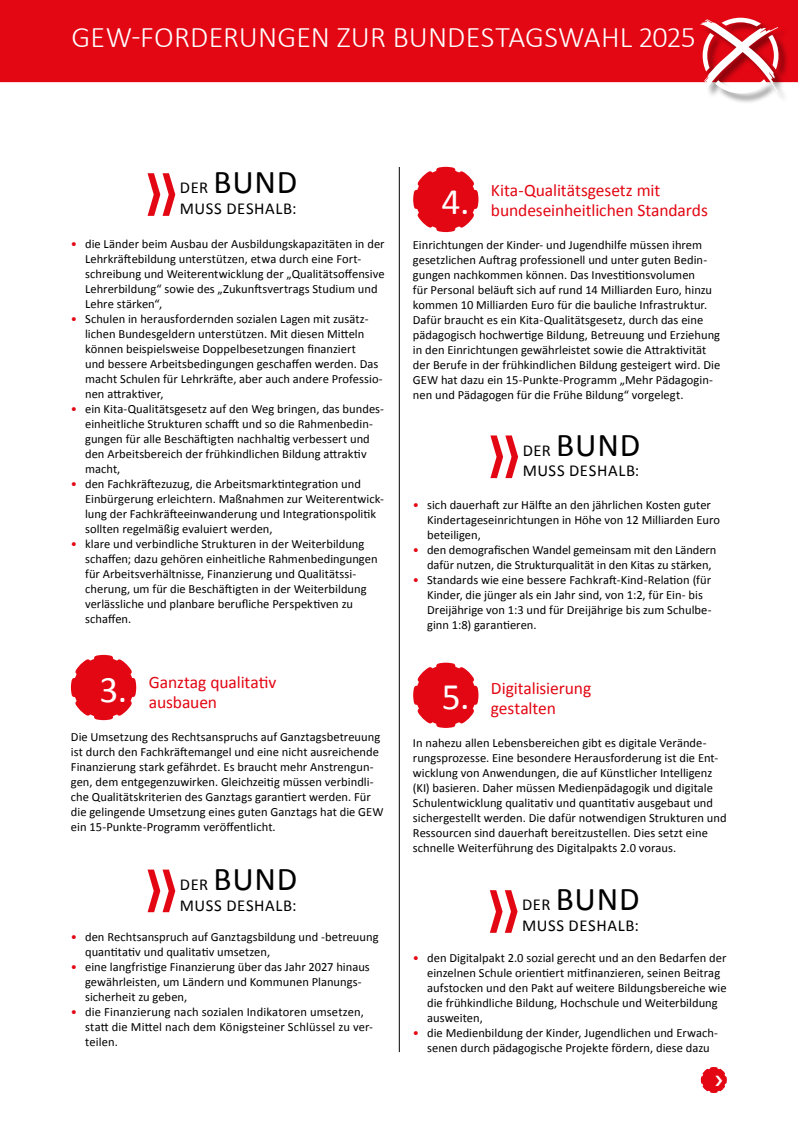
<style>
.page{position:relative;width:798px;height:1134px;background:#fff}
.page>*{position:absolute;margin:0;border:0;box-sizing:border-box;transform-origin:0 0}
.t1{font:37.5px "Calibri";color:#fff}
.t2{font:33.38px "Calibri";letter-spacing:.025em;color:#000}
.t3{font:300 30px "Calibri";color:#fff}
.t4{font:17.5px/20px "Calibri";letter-spacing:-.005em;color:#e30613}
.t5{font:16.62px "Calibri";letter-spacing:.035em;color:#000}
.t6{font:12.5px/15px "Calibri";color:#000}
.s1{font-size:16.62px}
.s2{color:#e30613}
</style>
<div class="page">
<div style="left:0;top:0;width:797px;height:82px;background:#e30613"></div>
<hr style="left:399px;top:167px;width:1px;height:885px;background:#000">
<svg style="left:70px;top:654px;width:67px;height:67px"></svg>
<svg style="left:413px;top:166px;width:66px;height:67px"></svg>
<svg style="left:413px;top:662px;width:66px;height:66px"></svg>
<div style="left:701px;top:18px;width:88px;height:86px;background:#000;opacity:.4"></div>
<svg style="left:700px;top:18px;width:78px;height:75px"></svg>
<svg style="left:700px;top:1067px;width:27px;height:26px"></svg>
<h3 class="t3" style="left:71px;top:18px;width:625px">GEW-FORDERUNGEN ZUR BUNDESTAGSWAHL 2025</h3>
<h2 class="t2" style="left:180px;top:161px;width:119px"><span class="s1">DER</span> BUND</h2>
<h3 class="t5" style="left:180px;top:198px;width:118px">MUSS DESHALB:</h3>
<p class="t6" style="left:85px;top:236px;width:301px;text-indent:-14px"><span class="s2">•</span> die Länder beim Ausbau der Ausbildungskapazitäten in der Lehrkräftebildung unterstützen, etwa durch eine Fort&shy;schreibung und Weiterentwicklung der „Qualitätsoffensive Lehrerbildung“ sowie des „Zukunftsvertrags Studium und Lehre stärken“,</p>
<p class="t6" style="left:85px;top:311px;width:299px;text-indent:-14px"><span class="s2">•</span> Schulen in herausfordernden sozialen Lagen mit zusätz&shy;lichen Bundesgeldern unterstützen. Mit diesen Mitteln können beispielsweise Doppelbesetzungen finanziert<br>und bessere Arbeitsbedingungen geschaffen werden. Das macht Schulen für Lehrkräfte, aber auch andere Professio&shy;nen attraktiver,</p>
<p class="t6" style="left:85px;top:401px;width:300px;text-indent:-14px"><span class="s2">•</span> ein Kita-Qualitätsgesetz auf den Weg bringen, das bundes&shy;einheitliche Strukturen schafft und so die Rahmenbedin&shy;gungen für alle Beschäftigten nachhaltig verbessert und den Arbeitsbereich der frühkindlichen Bildung attraktiv macht,</p>
<p class="t6" style="left:85px;top:476px;width:300px;text-indent:-14px"><span class="s2">•</span> den Fachkräftezuzug, die Arbeitsmarktintegration und Einbürgerung erleichtern. Maßnahmen zur Weiterentwick&shy;lung der Fachkräfteeinwanderung und Integrationspolitik sollten regelmäßig evaluiert werden,</p>
<p class="t6" style="left:85px;top:536px;width:294px;text-indent:-14px"><span class="s2">•</span> klare und verbindliche Strukturen in der Weiterbildung schaffen; dazu gehören einheitliche Rahmenbedingungen für Arbeitsverhältnisse, Finanzierung und Qualitätssi&shy;cherung, um für die Beschäftigten in der Weiterbildung verlässliche und planbare berufliche Perspektiven zu schaffen.</p>
<h3 class="t4" style="left:149px;top:672px;width:129px">Ganztag qualitativ ausbauen</h3>
<p class="t6" style="left:71px;top:729px;width:314px">Die Umsetzung des Rechtsanspruchs auf Ganztagsbetreuung ist durch den Fachkräftemangel und eine nicht ausreichende Finanzierung stark gefährdet. Es braucht mehr Anstrengun&shy;gen, dem entgegenzuwirken. Gleichzeitig müssen verbindli&shy;che Qualitätskriterien des Ganztags garantiert werden. Für die gelingende Umsetzung eines guten Ganztags hat die GEW ein 15-Punkte-Programm veröffentlicht.</p>
<h1 class="t1" style="left:99px;top:665px;width:29px">3.</h1>
<h2 class="t2" style="left:180px;top:857px;width:119px"><span class="s1">DER</span> BUND</h2>
<h3 class="t5" style="left:180px;top:894px;width:118px">MUSS DESHALB:</h3>
<p class="t6" style="left:85px;top:929px;width:295px;text-indent:-14px"><span class="s2">•</span> den Rechtsanspruch auf Ganztagsbildung und -betreuung quantitativ und qualitativ umsetzen,</p>
<p class="t6" style="left:85px;top:959px;width:286px;text-indent:-14px"><span class="s2">•</span> eine langfristige Finanzierung über das Jahr 2027 hinaus gewährleisten, um Ländern und Kommunen Planungs&shy;sicherheit zu geben,</p>
<p class="t6" style="left:85px;top:1004px;width:289px;text-indent:-14px"><span class="s2">•</span> die Finanzierung nach sozialen Indikatoren umsetzen, statt die Mittel nach dem Königsteiner Schlüssel zu ver&shy;teilen.</p>
<h3 class="t4" style="left:491px;top:180px;width:218px">Kita-Qualitätsgesetz mit bundeseinheitlichen Standards</h3>
<p class="t6" style="left:413px;top:237px;width:309px">Einrichtungen der Kinder- und Jugendhilfe müssen ihrem gesetzlichen Auftrag professionell und unter guten Bedin&shy;gungen nachkommen können. Das Investitionsvolumen<br>für Personal beläuft sich auf rund 14 Milliarden Euro, hinzu kommen 10 Milliarden Euro für die bauliche Infrastruktur.<br>Dafür braucht es ein Kita-Qualitätsgesetz, durch das eine pädagogisch hochwertige Bildung, Betreuung und Erziehung in den Einrichtungen gewährleistet sowie die Attraktivität der Berufe in der frühkindlichen Bildung gesteigert wird. Die GEW hat dazu ein 15-Punkte-Programm „Mehr Pädagogin&shy;nen und Pädagogen für die Frühe Bildung“ vorgelegt.</p>
<h1 class="t1" style="left:441px;top:177px;width:29px">4.</h1>
<h2 class="t2" style="left:522px;top:423px;width:119px"><span class="s1">DER</span> BUND</h2>
<h3 class="t5" style="left:522px;top:460px;width:118px">MUSS DESHALB:</h3>
<p class="t6" style="left:427px;top:497px;width:294px;text-indent:-14px"><span class="s2">•</span> sich dauerhaft zur Hälfte an den jährlichen Kosten guter<br>Kindertageseinrichtungen in Höhe von 12 Milliarden Euro beteiligen,</p>
<p class="t6" style="left:427px;top:542px;width:291px;text-indent:-14px"><span class="s2">•</span> den demografischen Wandel gemeinsam mit den Ländern dafür nutzen, die Strukturqualität in den Kitas zu stärken,</p>
<p class="t6" style="left:427px;top:572px;width:286px;text-indent:-14px"><span class="s2">•</span> Standards wie eine bessere Fachkraft-Kind-Relation (für Kinder, die jünger als ein Jahr sind, von 1:2, für Ein- bis Dreijährige von 1:3 und für Dreijährige bis zum Schulbe&shy;ginn 1:8) garantieren.</p>
<h3 class="t4" style="left:491px;top:678px;width:102px">Digitalisierung gestalten</h3>
<p class="t6" style="left:413px;top:735px;width:315px">In nahezu allen Lebensbereichen gibt es digitale Verände&shy;rungsprozesse. Eine besondere Herausforderung ist die Ent&shy;wicklung von Anwendungen, die auf Künstlicher Intelligenz (KI) basieren. Daher müssen Medienpädagogik und digitale Schulentwicklung qualitativ und quantitativ ausgebaut und sichergestellt werden. Die dafür notwendigen Strukturen und Ressourcen sind dauerhaft bereitzustellen. Dies setzt eine schnelle Weiterführung des Digitalpakts 2.0 voraus.</p>
<h1 class="t1" style="left:441px;top:673px;width:29px">5.</h1>
<h2 class="t2" style="left:522px;top:878px;width:119px"><span class="s1">DER</span> BUND</h2>
<h3 class="t5" style="left:522px;top:915px;width:118px">MUSS DESHALB:</h3>
<p class="t6" style="left:427px;top:950px;width:301px;text-indent:-14px"><span class="s2">•</span> den Digitalpakt 2.0 sozial gerecht und an den Bedarfen der einzelnen Schule orientiert mitfinanzieren, seinen Beitrag aufstocken und den Pakt auf weitere Bildungsbereiche wie die frühkindliche Bildung, Hochschule und Weiterbildung ausweiten,</p>
<p class="t6" style="left:413px;top:1025px;width:306px;text-align:center"><span class="s2">•</span> die Medienbildung der Kinder, Jugendlichen und Erwach&shy;senen durch pädagogische Projekte fördern, diese dazu</p>
</div>
